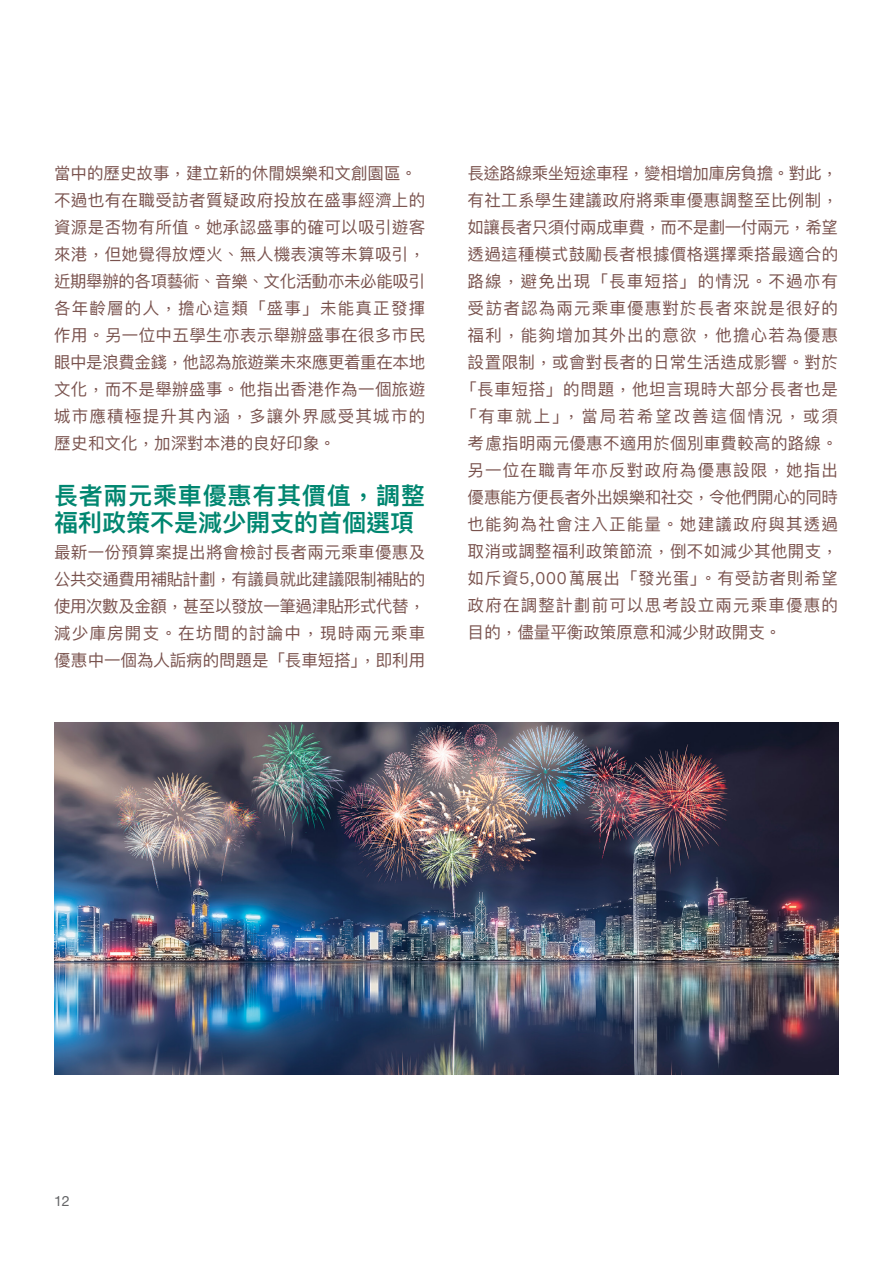
<style>
.page{position:relative;width:893px;height:1263px;background:#fff}
.page>*{position:absolute;margin:0;border:0;box-sizing:border-box;transform-origin:0 0}
.t1{font:600 24px/27px "Ping Fang HK";color:#008670}
.t2{font:16.5px/27px "Ping Fang HK";letter-spacing:.025em;color:#79524d}
.t3{font:16.5px "Ping Fang HK";letter-spacing:-.025em;color:#79524d}
.t4{font:16.5px "Ping Fang HK";letter-spacing:.075em;color:#79524d}
.t5{font:16.5px "Ping Fang HK";letter-spacing:.07em;color:#79524d}
.t6{font:16.5px "Ping Fang HK";letter-spacing:.05em;color:#79524d}
.t7{font:16.5px "Ping Fang HK";letter-spacing:.045em;color:#79524d}
.t8{font:16.5px "Ping Fang HK";letter-spacing:.12em;color:#79524d}
.t9{font:16.5px "Ping Fang HK";color:#79524d}
.t10{font:14.25px "Helvetica Neue";color:#636466}
</style>
<div class="page">
<img style="left:54px;top:722px;width:785px;height:352px">
<p class="t2" style="left:54px;top:160px;width:373px">當中的歷史故事，建立新的休閒娛樂和文創園區。不過也有在職受訪者質疑政府投放在盛事經濟上的資源是否物有所值。她承認盛事的確可以吸引遊客來港，但她覺得放煙火、無人機表演等未算吸引，近期舉辦的各項藝術、音樂、文化活動亦未必能吸引各年齡層的人，擔心這類「盛事」未能真正發揮作用。另一位中五學生亦表示舉辦盛事在很多市民眼中是浪費金錢，他認為旅遊業未來應更着重在本地文化，而不是舉辦盛事。他指出香港作為一個旅遊城市應積極提升其內涵，多讓外界感受其城市的歷史和文化，加深對本港的良好印象。</p>
<h1 class="t1" style="left:54px;top:481px;width:373px">長者兩元乘車優惠有其價值，調整福利政策不是減少開支的首個選項</h1>
<p class="t2" style="left:54px;top:538px;width:373px;text-align:justify">最新一份預算案提出將會檢討長者兩元乘車優惠及公共交通費用補貼計劃，有議員就此建議限制補貼的使用次數及金額，甚至以發放一筆過津貼形式代替，減少庫房開支。在坊間的討論中，現時兩元乘車優惠中一個為人詬病的問題是「長車短搭」，即利用</p>
<p class="t3" style="left:467px;top:163px;width:372px">長途路線乘坐短途車程，變相增加庫房負擔。對此，</p>
<p class="t2" style="left:467px;top:187px;width:372px">有社工系學生建議政府將乘車優惠調整至比例制，</p>
<p class="t3" style="left:467px;top:217px;width:372px">如讓長者只須付兩成車費，而不是劃一付兩元，希望</p>
<p class="t2" style="left:467px;top:241px;width:372px">透過這種模式鼓勵長者根據價格選擇乘搭最適合的</p>
<p class="t4" style="left:467px;top:271px;width:372px">路線，避免出現「長車短搭」的情況。不過亦有</p>
<p class="t5" style="left:467px;top:298px;width:372px">受訪者認為兩元乘車優惠對於長者來說是很好的</p>
<p class="t5" style="left:467px;top:325px;width:372px">福利，能夠增加其外出的意欲，他擔心若為優惠</p>
<p class="t2" style="left:467px;top:349px;width:372px">設置限制，或會對長者的日常生活造成影響。對於</p>
<p class="t7" style="left:460px;top:379px;width:379px">「長車短搭」的問題，他坦言現時大部分長者也是</p>
<p class="t8" style="left:460px;top:406px;width:380px">「有車就上」，當局若希望改善這個情況，或須</p>
<p class="t2" style="left:467px;top:430px;width:372px">考慮指明兩元優惠不適用於個別車費較高的路線。</p>
<p class="t4" style="left:467px;top:460px;width:372px">另一位在職青年亦反對政府為優惠設限，她指出</p>
<p class="t3" style="left:467px;top:487px;width:372px">優惠能方便長者外出娛樂和社交，令他們開心的同時</p>
<p class="t4" style="left:467px;top:514px;width:372px">也能夠為社會注入正能量。她建議政府與其透過</p>
<p class="t2" style="left:467px;top:538px;width:372px">取消或調整福利政策節流，倒不如減少其他開支，</p>
<p class="t6" style="left:467px;top:568px;width:372px">如斥資5,000萬展出「發光蛋」。有受訪者則希望</p>
<p class="t5" style="left:467px;top:595px;width:372px">政府在調整計劃前可以思考設立兩元乘車優惠的</p>
<p class="t9" style="left:467px;top:622px;width:315px">目的，儘量平衡政策原意和減少財政開支。</p>
<p class="t10" style="left:54px;top:1191px;width:17px">12</p>
</div>
